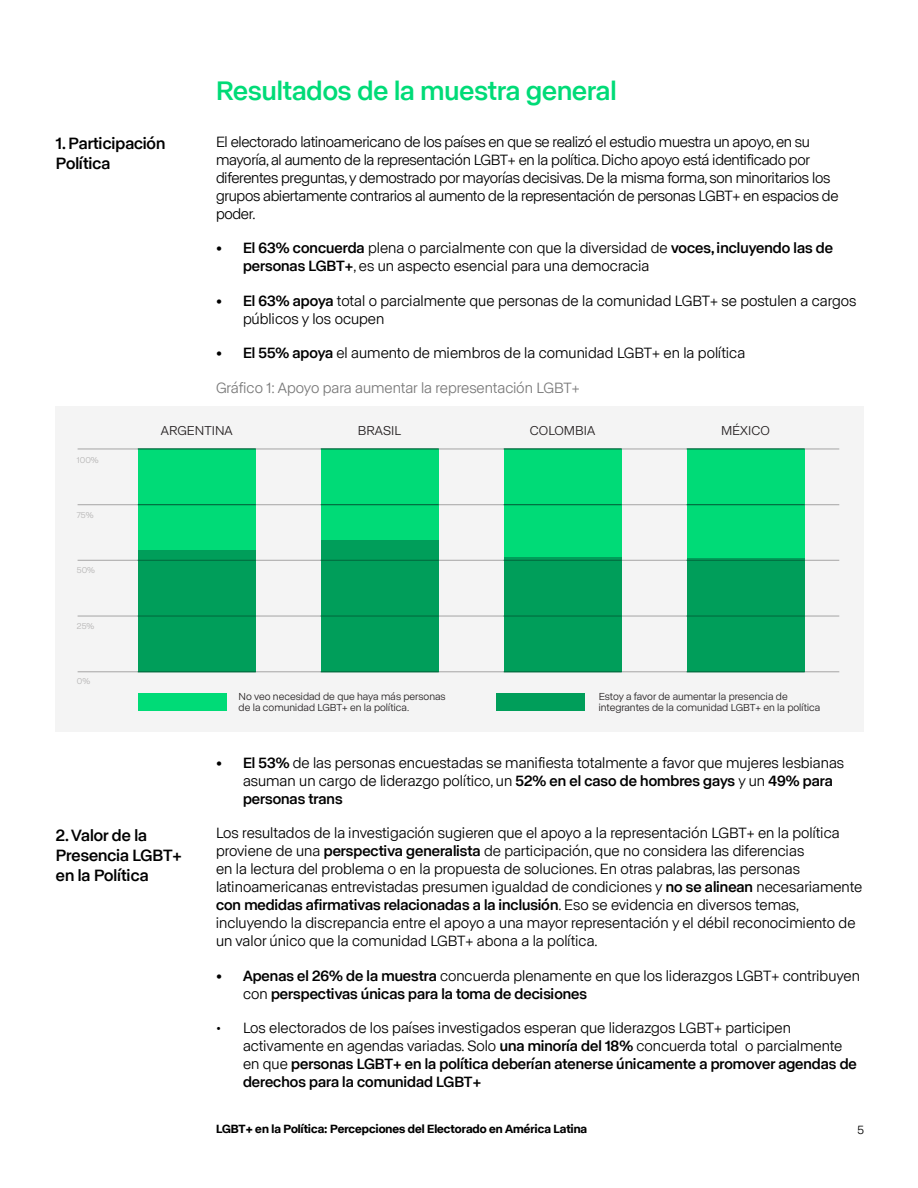
<style>
.page{position:relative;width:918px;height:1188px;background:#fff}
.page>*{position:absolute;margin:0;border:0;box-sizing:border-box;transform-origin:0 0}
.t1{font:27px "ABC Normal Neutral";color:#00db77}
.t2{font:16.5px/19.8px "ABC Normal Neutral";color:#000}
.t3{font:15px/18px "ABC Normal";color:#000}
.t4{font:15px/18px "ABC Normal";letter-spacing:-.02em;color:#000}
.t5{font:15px/18px "ABC Normal Neutral";color:#000}
.t6{font:15px "ABC Normal";color:#7a7a7a}
.t7{font:300 13.2px "ABC Normal";color:#231f20}
.t8{font:700 12px "ABC Normal";color:#000}
.t9{font:12px "ABC Normal";color:#000}
.t10{font:300 10.35px/10.2px "ABC Normal";color:#231f20}
.t11{font:300 8.7px "ABC Normal";color:#b7b6b6}
.s1{font-family:"ABC Normal Neutral"}
.s2{font-family:"ABC Normal"}
</style>
<div class="page">
<div style="left:55px;top:406px;width:809px;height:326px;background:#f4f4f4"></div>
<hr style="left:78px;top:448px;width:761px;height:2px;background:#b7b6b6">
<hr style="left:78px;top:504px;width:761px;height:1px;background:#b7b6b6">
<hr style="left:78px;top:560px;width:761px;height:1px;background:#b7b6b6">
<hr style="left:78px;top:615px;width:761px;height:2px;background:#b7b6b6">
<hr style="left:78px;top:671px;width:761px;height:1px;background:#b7b6b6">
<div style="left:138px;top:449px;width:118px;height:101px;background:#00db77"></div>
<div style="left:138px;top:550px;width:118px;height:122px;background:#009e5a"></div>
<div style="left:321px;top:449px;width:118px;height:92px;background:#00db77"></div>
<div style="left:321px;top:541px;width:118px;height:131px;background:#009e5a"></div>
<div style="left:504px;top:449px;width:118px;height:108px;background:#00db77"></div>
<div style="left:504px;top:557px;width:118px;height:115px;background:#009e5a"></div>
<div style="left:687px;top:449px;width:118px;height:109px;background:#00db77"></div>
<div style="left:687px;top:558px;width:118px;height:114px;background:#009e5a"></div>
<div style="left:497px;top:693px;width:88px;height:18px;background:#009e5a"></div>
<div style="left:138px;top:693px;width:89px;height:18px;background:#00db77"></div>
<hr style="left:138px;top:448px;width:118px;height:2px;background:#007342">
<hr style="left:138px;top:504px;width:118px;height:1px;background:#007342">
<hr style="left:138px;top:560px;width:118px;height:1px;background:#007342">
<hr style="left:138px;top:671px;width:118px;height:1px;background:#007342">
<hr style="left:138px;top:615px;width:118px;height:2px;background:#007342">
<hr style="left:321px;top:448px;width:118px;height:2px;background:#007342">
<hr style="left:321px;top:504px;width:118px;height:1px;background:#007342">
<hr style="left:321px;top:560px;width:118px;height:1px;background:#007342">
<hr style="left:321px;top:671px;width:118px;height:1px;background:#007342">
<hr style="left:321px;top:615px;width:118px;height:2px;background:#007342">
<hr style="left:504px;top:448px;width:118px;height:2px;background:#007342">
<hr style="left:504px;top:504px;width:118px;height:1px;background:#007342">
<hr style="left:504px;top:560px;width:118px;height:1px;background:#007342">
<hr style="left:504px;top:671px;width:118px;height:1px;background:#007342">
<hr style="left:504px;top:615px;width:118px;height:2px;background:#007342">
<hr style="left:687px;top:448px;width:118px;height:2px;background:#007342">
<hr style="left:687px;top:504px;width:118px;height:1px;background:#007342">
<hr style="left:687px;top:560px;width:118px;height:1px;background:#007342">
<hr style="left:687px;top:671px;width:118px;height:1px;background:#007342">
<hr style="left:687px;top:615px;width:118px;height:2px;background:#007342">
<p class="t2" style="left:56px;top:133px;width:111px">1. Participación<br>Política</p>
<h1 class="t1" style="left:216px;top:73px;width:402px">Resultados de la muestra general</h1>
<p class="t4" style="left:216px;top:132px;width:624px">El electorado latinoamericano de los países en que se realizó el estudio muestra un apoyo, en su mayoría, al aumento de la representación LGBT+ en la política. Dicho apoyo está identificado por diferentes preguntas, y demostrado por mayorías decisivas. De la misma forma, son minoritarios los grupos abiertamente contrarios al aumento de la representación de personas LGBT+ en espacios de poder.</p>
<p class="t3" style="left:243px;top:238px;width:592px;text-indent:-27px"><span class="s1">• El 63% concuerda</span> plena o parcialmente con que la diversidad de <span class="s1">voces, incluyendo las de personas LGBT+</span>, es un aspecto esencial para una democracia</p>
<p class="t3" style="left:243px;top:291px;width:615px;text-indent:-27px"><span class="s1">• El 63% apoya</span> total o parcialmente que personas de la comunidad LGBT+ se postulen a cargos públicos y los ocupen</p>
<p class="t3" style="left:216px;top:343px;width:531px"><span class="s1">• El 55% apoya</span> el aumento de miembros de la comunidad LGBT+ en la política</p>
<p class="t6" style="left:216px;top:377px;width:365px">Gráfico 1: Apoyo para aumentar la representación LGBT+</p>
<p class="t11" style="left:77px;top:455px;width:23px">100%</p>
<p class="t11" style="left:77px;top:511px;width:18px">75%</p>
<p class="t11" style="left:77px;top:566px;width:20px">50%</p>
<p class="t11" style="left:77px;top:621px;width:19px">25%</p>
<p class="t11" style="left:77px;top:676px;width:15px">0%</p>
<p class="t7" style="left:161px;top:423px;width:73px">ARGENTINA</p>
<p class="t7" style="left:358px;top:423px;width:45px">BRASIL</p>
<p class="t7" style="left:530px;top:423px;width:67px">COLOMBIA</p>
<p class="t7" style="left:721px;top:423px;width:50px">MÉXICO</p>
<p class="t10" style="left:239px;top:692px;width:209px">No veo necesidad de que haya más personas de la comunidad LGBT+ en la política.</p>
<p class="t10" style="left:599px;top:692px;width:223px">Estoy a favor de aumentar la presencia de integrantes de la comunidad LGBT+ en la política</p>
<p class="t2" style="left:56px;top:825px;width:128px">2. Valor de la<br>Presencia LGBT+ en la Política</p>
<p class="t3" style="left:243px;top:753px;width:603px;text-indent:-27px"><span class="s1">• El 53%</span> de las personas encuestadas se manifiesta totalmente a favor que mujeres lesbianas asuman un cargo de liderazgo político, un <span class="s1">52% en el caso de hombres gays</span> y un <span class="s1">49% para</span></p>
<p class="t5" style="left:243px;top:789px;width:101px">personas trans</p>
<p class="t3" style="left:216px;top:823px;width:648px">Los resultados de la investigación sugieren que el apoyo a la representación LGBT+ en la política proviene de una <span class="s1">perspectiva generalista</span> de participación, que no considera las diferencias<br>en la lectura del problema o en la propuesta de soluciones. En otras palabras, las personas latinoamericanas entrevistadas presumen igualdad de condiciones y <span class="s1">no se alinean</span> necesariamente</p>
<p class="t5" style="left:216px;top:895px;width:585px">con medidas afirmativas relacionadas a la inclusión<span class="s2">. Eso se evidencia en diversos temas,</span></p>
<p class="t3" style="left:216px;top:913px;width:641px">incluyendo la discrepancia entre el apoyo a una mayor representación y el débil reconocimiento de un valor único que la comunidad LGBT+ abona a la política.</p>
<p class="t3" style="left:216px;top:966px;width:645px"><span class="s1">• Apenas el 26% de la muestra</span> concuerda plenamente en que los liderazgos LGBT+ contribuyen</p>
<p class="t5" style="left:243px;top:983px;width:346px"><span class="s2">con</span> perspectivas únicas para la toma de decisiones</p>
<p class="t3" style="left:243px;top:1018px;width:601px;text-indent:-27px">• Los electorados de los países investigados esperan que liderazgos LGBT+ participen activamente en agendas variadas. Solo <span class="s1">una minoría del 18%</span> concuerda total o parcialmente</p>
<p class="t5" style="left:243px;top:1054px;width:615px"><span class="s2">en que</span> personas LGBT+ en la política deberían atenerse únicamente a promover agendas de derechos para la comunidad LGBT+</p>
<p class="t8" style="left:216px;top:1121px;width:373px">LGBT+ en la Política: Percepciones del Electorado en América Latina</p>
<p class="t9" style="left:857px;top:1122px;width:8px">5</p>
</div>
